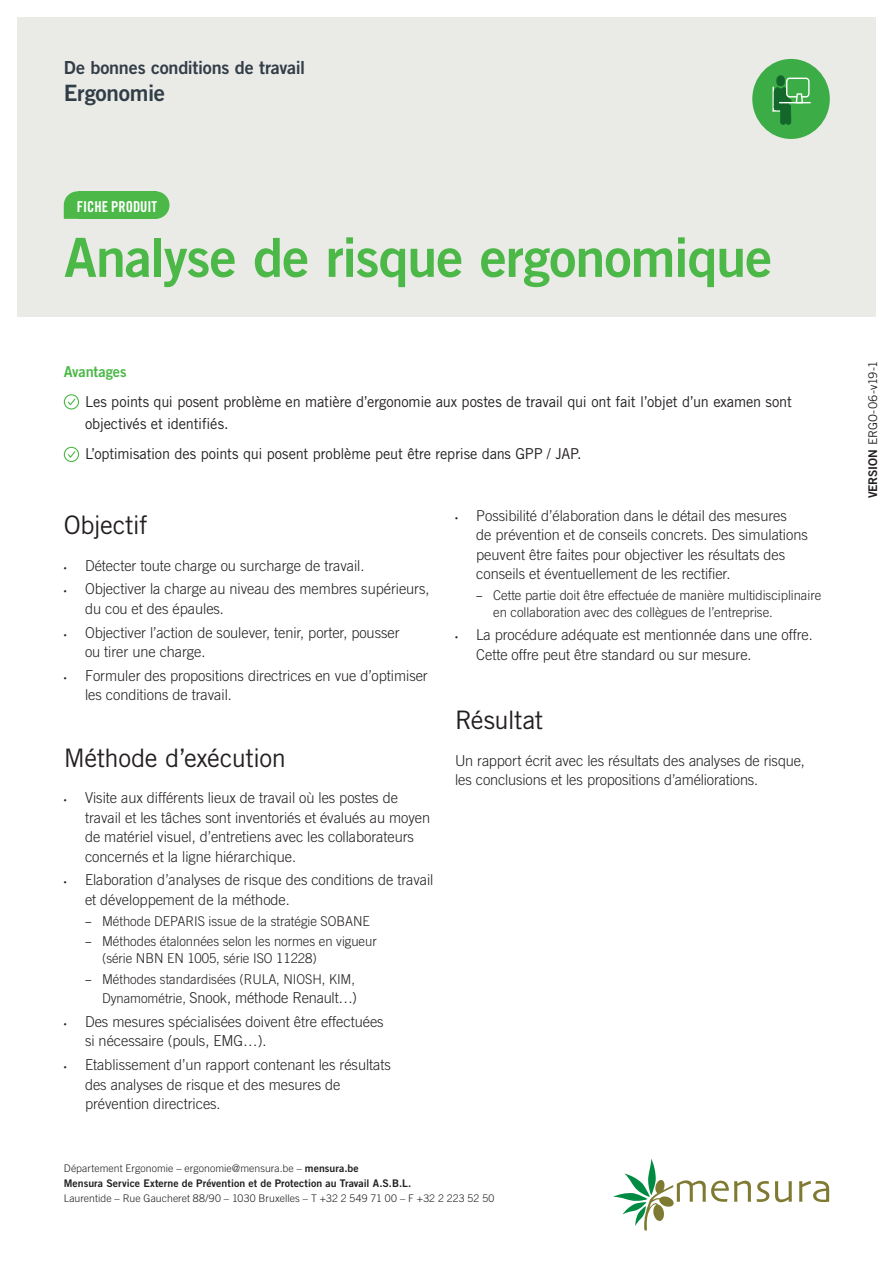
<style>
.page{position:relative;width:893px;height:1263px;background:#fff}
.page>*{position:absolute;margin:0;border:0;box-sizing:border-box;transform-origin:0 0}
.t1{font:54px "Trade Gothic LT Bold Two";letter-spacing:-.02em;color:#4cb848}
.t2{font:25.5px "Trade Gothic LT";letter-spacing:-.02em;color:#231f20}
.t3{font:22.5px "Trade Gothic LT Bold Two";letter-spacing:-.015em;color:#323e47}
.t4{font:18px "Trade Gothic LT Bold Two";letter-spacing:-.015em;color:#323e47}
.t5{font:300 15px/19.5px "Trade Gothic LT";letter-spacing:-.005em;color:#231f20}
.t6{font:15px/22.5px "Trade Gothic LT";letter-spacing:-.01em;color:#231f20}
.t7{font:15px "Trade Gothic LT Bold Cond Twenty";color:#fff}
.t8{font:15px "Trade Gothic LT Bold Two";letter-spacing:-.01em;color:#4cb848}
.t9{font:300 13.5px/16.5px "Trade Gothic LT";letter-spacing:-.005em;color:#231f20}
.t10{font:12px "Trade Gothic LT";letter-spacing:-.005em;color:#231f20}
.t11{font:300 10.5px "Trade Gothic LT";letter-spacing:.01em;color:#231f20}
.t12{font:10.5px "Trade Gothic LT Bold Two";letter-spacing:.005em;color:#231f20}
.s1{font-family:"Myriad Pro";font-weight:400;font-size:10.5px}
.s2{font-family:"Myriad Pro";font-weight:400}
.s3{font-size:13.5px}
.s4{font-family:"Trade Gothic LT Bold Two";font-weight:400}
.s5{font-family:"Trade Gothic LT Bold Two"}
</style>
<div class="page">
<div style="left:17px;top:17px;width:859px;height:299px;background:#eaeae7"></div>
<svg style="left:757px;top:1181px;width:12px;height:21px"></svg>
<svg style="left:775px;top:1181px;width:17px;height:21px"></svg>
<svg style="left:799px;top:1181px;width:30px;height:21px"></svg>
<svg style="left:613px;top:1158px;width:138px;height:72px"></svg>
<div style="left:752px;top:59px;width:78px;height:80px;background:#3cac46;border-radius:50%"></div>
<svg style="left:772px;top:75px;width:38px;height:50px"></svg>
<hr style="left:779px;top:102px;width:32px;height:1px;background:#fff">
<svg style="left:63px;top:394px;width:17px;height:16px"></svg>
<svg style="left:63px;top:446px;width:17px;height:16px"></svg>
<svg style="left:64px;top:191px;width:14px;height:28px"></svg>
<div style="left:142px;top:191px;width:27px;height:28px;background:#4cb848;border-radius:50%"></div>
<div style="left:78px;top:191px;width:78px;height:28px;background:#4cb848"></div>
<p class="t4" style="left:64px;top:57px;width:243px">De bonnes conditions de travail</p>
<h3 class="t3" style="left:64px;top:79px;width:103px">Ergonomie</h3>
<p class="t7" style="left:77px;top:197px;width:82px">FICHE PRODUIT</p>
<h1 class="t1" style="left:64px;top:224px;width:710px">Analyse de risque ergonomique</h1>
<p class="t8" style="left:64px;top:362px;width:64px">Avantages</p>
<p class="t6" style="left:85px;top:390px;width:708px">Les points qui posent problème en matière d’ergonomie aux postes de travail qui ont fait l’objet d’un examen sont objectivés et identifiés.</p>
<p class="t6" style="left:85px;top:442px;width:498px">L’optimisation des points qui posent problème peut être reprise dans GPP / JAP.</p>
<h2 class="t2" style="left:64px;top:510px;width:85px">Objectif</h2>
<p class="t5" style="left:64px;top:555px;width:302px"><span class="s1">•</span> Détecter toute charge ou surcharge de travail.</p>
<p class="t5" style="left:85px;top:579px;width:346px;text-indent:-21px"><span class="s1">•</span> Objectiver la charge au niveau des membres supérieurs, du cou et des épaules.</p>
<p class="t5" style="left:85px;top:622px;width:316px;text-indent:-21px"><span class="s1">•</span> Objectiver l’action de soulever, tenir, porter, pousser ou tirer une charge.</p>
<p class="t5" style="left:85px;top:665px;width:344px;text-indent:-21px"><span class="s1">•</span> Formuler des propositions directrices en vue d’optimiser les conditions de travail.</p>
<h2 class="t2" style="left:64px;top:742px;width:224px">Méthode d’exécution</h2>
<p class="t5" style="left:85px;top:788px;width:347px;text-indent:-21px"><span class="s1">•</span> Visite aux différents lieux de travail où les postes de travail et les tâches sont inventoriés et évalués au moyen de matériel visuel, d’entretiens avec les collaborateurs concernés et la ligne hiérarchique.</p>
<p class="t5" style="left:85px;top:870px;width:350px;text-indent:-21px"><span class="s1">•</span> Elaboration d’analyses de risque des conditions de travail et développement de la méthode.</p>
<p class="t9" style="left:85px;top:912px;width:286px"><span class="s2">–</span> Méthode DEPARIS issue de la stratégie SOBANE</p>
<p class="t9" style="left:102px;top:933px;width:276px;text-indent:-17px"><span class="s2">–</span> Méthodes étalonnées selon les normes en vigueur (série NBN EN 1005, série ISO 11228)</p>
<p class="t9" style="left:85px;top:970px;width:272px"><span class="s2">–</span> Méthodes standardisées (RULA, NIOSH, KIM,</p>
<p class="t5" style="left:102px;top:988px;width:256px"><span class="s3">Dynamométrie,</span> Snook, méthode Renault…)</p>
<p class="t5" style="left:85px;top:1011px;width:300px;text-indent:-21px"><span class="s1">•</span> Des mesures spécialisées doivent être effectuées si nécessaire (pouls, EMG…).</p>
<p class="t5" style="left:85px;top:1055px;width:307px;text-indent:-21px"><span class="s1">•</span> Etablissement d’un rapport contenant les résultats des analyses de risque et des mesures de prévention directrices.</p>
<p class="t5" style="left:476px;top:506px;width:333px;text-indent:-21px"><span class="s1">•</span> Possibilité d’élaboration dans le détail des mesures<br>de prévention et de conseils concrets. Des simulations peuvent être faites pour objectiver les résultats des conseils et éventuellement de les rectifier.</p>
<p class="t9" style="left:493px;top:587px;width:329px;text-indent:-17px"><span class="s2">–</span> Cette partie doit être effectuée de manière multidisciplinaire en collaboration avec des collègues de l’entreprise.</p>
<p class="t5" style="left:476px;top:625px;width:338px;text-indent:-21px"><span class="s1">•</span> La procédure adéquate est mentionnée dans une offre.<br>Cette offre peut être standard ou sur mesure.</p>
<h2 class="t2" style="left:455px;top:705px;width:90px">Résultat</h2>
<p class="t5" style="left:455px;top:750px;width:351px">Un rapport écrit avec les résultats des analyses de risque, les conclusions et les propositions d’améliorations.</p>
<p class="t11" style="left:64px;top:1162px;width:296px">Département Ergonomie – ergonomie@mensura.be – <span class="s4">mensura.be</span></p>
<p class="t12" style="left:64px;top:1176px;width:349px">Mensura Service Externe de Prévention et de Protection au Travail A.S.B.L.</p>
<p class="t11" style="left:64px;top:1192px;width:432px">Laurentide – Rue Gaucheret 88/90 – 1030 Bruxelles – T +32 2 549 71 00 – F +32 2 223 52 50</p>
<p class="t10" style="left:866px;top:498px;width:140px;rotate:-90deg"><span class="s5">VERSION</span> ERGO-06-v19-1</p>
</div>
